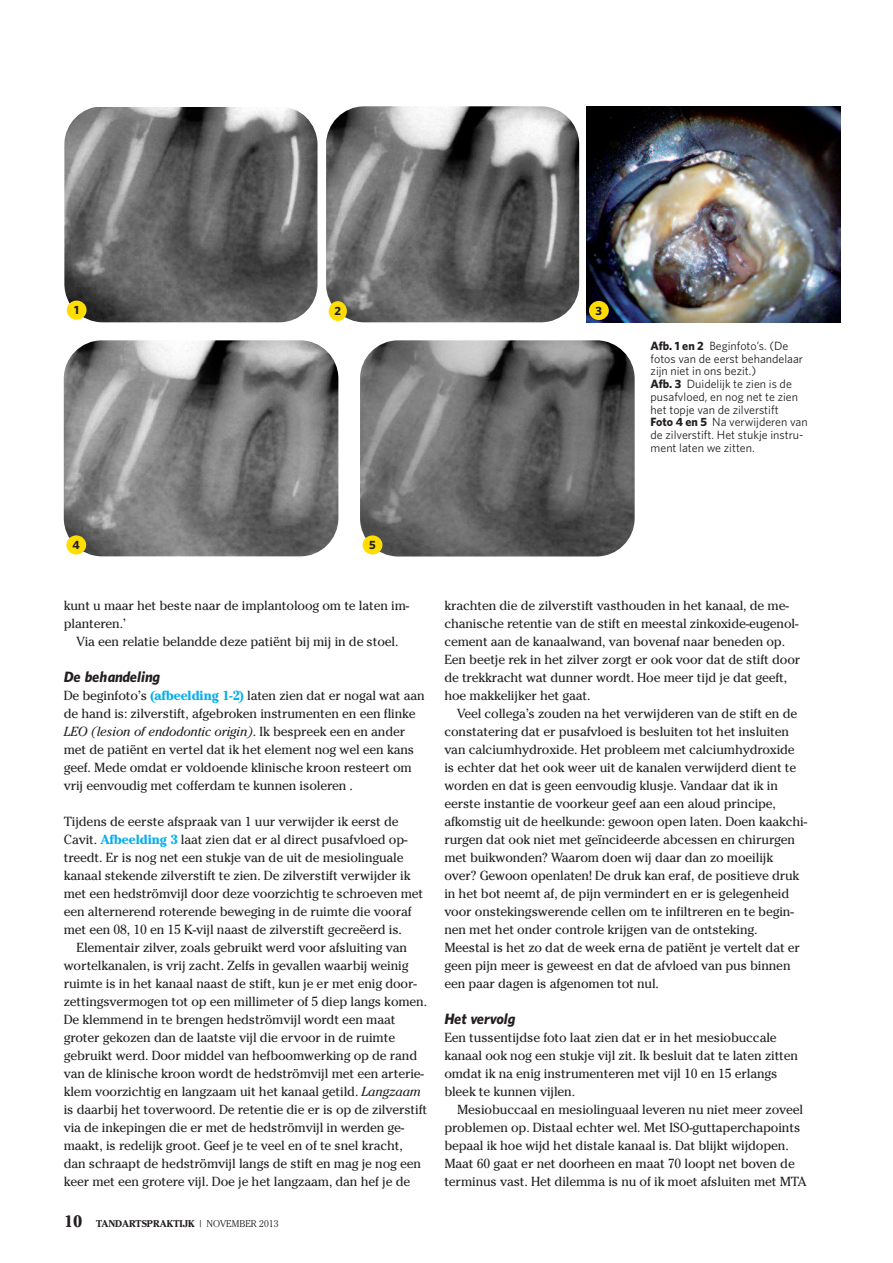
<style>
.page{position:relative;width:893px;height:1263px;background:#fff}
.page>*{position:absolute;margin:0;border:0;box-sizing:border-box;transform-origin:0 0}
.t1{font:italic 700 15px "Whitney";letter-spacing:-.01em;color:#231f20}
.t2{font:13.2px/18px "Cheltenham Std";letter-spacing:-.01em;color:#231f20}
.t3{font:12px/12.8px "Whitney";color:#231f20}
.t4{font:700 12px "Whitney";color:#231f20}
.t5{font:700 9.75px "Cheltenham Std";color:#231f20}
.s1{font-weight:700}
.s2{font-weight:700;color:#00aeef}
.s3{font-style:italic}
.s4{font-size:16.5px}
.s5{font-weight:300}
</style>
<div class="page">
<img style="left:64px;top:107px;width:253px;height:215px;border-radius:38px">
<img style="left:326px;top:106px;width:253px;height:216px;border-radius:38px">
<img style="left:587px;top:106px;width:253px;height:216px">
<img style="left:64px;top:340px;width:274px;height:216px;border-radius:38px">
<div style="left:589px;top:301px;width:20px;height:19px;background:#ffdd01;border-radius:50%"></div>
<div style="left:66px;top:535px;width:20px;height:19px;background:#ffdd01;border-radius:50%"></div>
<img style="left:360px;top:340px;width:275px;height:216px;border-radius:38px">
<div style="left:363px;top:535px;width:19px;height:19px;background:#ffdd01;border-radius:50%"></div>
<div style="left:329px;top:301px;width:18px;height:20px;background:#ffdd01;border-radius:50%"></div>
<div style="left:67px;top:301px;width:20px;height:19px;background:#ffdd01;border-radius:50%"></div>
<p class="t4" style="left:74px;top:306px;width:6px">1</p>
<p class="t4" style="left:334px;top:307px;width:8px">2</p>
<p class="t4" style="left:596px;top:306px;width:8px">3</p>
<p class="t3" style="left:651px;top:340px;width:159px"><span class="s1">Afb. 1 en 2</span> Beginfoto’s. (De fotos van de eerst behandelaar zijn niet in ons bezit.)<br><span class="s1">Afb. 3</span> Duidelijk te zien is de pusafvloed, en nog net te zien het topje van de zilverstift<br><span class="s1">Foto 4 en 5</span> Na verwijderen van de zilverstift. Het stukje instru&shy;ment laten we zitten.</p>
<p class="t4" style="left:73px;top:541px;width:9px">4</p>
<p class="t4" style="left:369px;top:541px;width:8px">5</p>
<p class="t2" style="left:64px;top:597px;width:347px">kunt u maar het beste naar de implantoloog om te laten im&shy;planteren.’</p>
<p class="t2" style="left:77px;top:633px;width:323px">Via een relatie belandde deze patiënt bij mij in de stoel.</p>
<p class="t1" style="left:64px;top:672px;width:98px">De behandeling</p>
<p class="t2" style="left:64px;top:687px;width:362px">De beginfoto’s <span class="s2">(afbeelding 1-2)</span> laten zien dat er nogal wat aan de hand is: zilverstift, afgebroken instrumenten en een flinke <span class="s3">LEO (lesion of endodontic origin)</span>. Ik bespreek een en ander met de patiënt en vertel dat ik het element nog wel een kans geef. Mede omdat er voldoende klinische kroon resteert om vrij eenvoudig met cofferdam te kunnen isoleren .</p>
<p class="t2" style="left:64px;top:813px;width:361px">Tijdens de eerste afspraak van 1 uur verwijder ik eerst de Cavit. <span class="s2">Afbeelding 3</span> laat zien dat er al direct pusafvloed op&shy;treedt. Er is nog net een stukje van de uit de mesiolinguale kanaal stekende zilverstift te zien. De zilverstift verwijder ik met een hedströmvijl door deze voorzichtig te schroeven met een alternerend roterende beweging in de ruimte die vooraf met een 08, 10 en 15 K-vijl naast de zilverstift gecreëerd is.</p>
<p class="t2" style="left:64px;top:939px;width:365px;text-indent:13px">Elementair zilver, zoals gebruikt werd voor afsluiting van wortelkanalen, is vrij zacht. Zelfs in gevallen waarbij weinig ruimte is in het kanaal naast de stift, kun je er met enig door&shy;zettingsvermogen tot op een millimeter of 5 diep langs komen.<br>De klemmend in te brengen hedströmvijl wordt een maat groter gekozen dan de laatste vijl die ervoor in de ruimte gebruikt werd. Door middel van hefboomwerking op de rand van de klinische kroon wordt de hedströmvijl met een arterie&shy;klem voorzichtig en langzaam uit het kanaal getild. <span class="s3">Langzaam </span>is daarbij het toverwoord. De retentie die er is op de zilverstift via de inkepingen die er met de hedströmvijl in werden ge&shy;maakt, is redelijk groot. Geef je te veel en of te snel kracht, dan schraapt de hedströmvijl langs de stift en mag je nog een keer met een grotere vijl. Doe je het langzaam, dan hef je de</p>
<p class="t5" style="left:64px;top:1220px;width:216px"><span class="s4">10</span> TANDARTSPRAKTIJK <span class="s5">| NOVEMBER 2013</span></p>
<p class="t2" style="left:444px;top:597px;width:357px">krachten die de zilverstift vasthouden in het kanaal, de me&shy;chanische retentie van de stift en meestal zinkoxide-eugenol&shy;cement aan de kanaalwand, van bovenaf naar beneden op.<br>Een beetje rek in het zilver zorgt er ook voor dat de stift door de trekkracht wat dunner wordt. Hoe meer tijd je dat geeft, hoe makkelijker het gaat.</p>
<p class="t2" style="left:444px;top:705px;width:364px;text-indent:13px">Veel collega’s zouden na het verwijderen van de stift en de constatering dat er pusafvloed is besluiten tot het insluiten van calciumhydroxide. Het probleem met calciumhydroxide is echter dat het ook weer uit de kanalen verwijderd dient te worden en dat is geen eenvoudig klusje. Vandaar dat ik in eerste instantie de voorkeur geef aan een aloud principe, afkomstig uit de heelkunde: gewoon open laten. Doen kaakchi&shy;rurgen dat ook niet met geïncideerde abcessen en chirurgen met buikwonden? Waarom doen wij daar dan zo moeilijk over? Gewoon openlaten! De druk kan eraf, de positieve druk in het bot neemt af, de pijn vermindert en er is gelegenheid voor onstekingswerende cellen om te infiltreren en te begin&shy;nen met het onder controle krijgen van de ontsteking.<br>Meestal is het zo dat de week erna de patiënt je vertelt dat er geen pijn meer is geweest en dat de afvloed van pus binnen een paar dagen is afgenomen tot nul.</p>
<p class="t1" style="left:444px;top:1014px;width:73px">Het vervolg</p>
<p class="t2" style="left:444px;top:1029px;width:355px">Een tussentijdse foto laat zien dat er in het mesiobuccale kanaal ook nog een stukje vijl zit. Ik besluit dat te laten zitten omdat ik na enig instrumenteren met vijl 10 en 15 erlangs bleek te kunnen vijlen.</p>
<p class="t2" style="left:444px;top:1101px;width:364px;text-indent:13px">Mesiobuccaal en mesiolinguaal leveren nu niet meer zoveel problemen op. Distaal echter wel. Met ISO-guttaperchapoints bepaal ik hoe wijd het distale kanaal is. Dat blijkt wijdopen.<br>Maat 60 gaat er net doorheen en maat 70 loopt net boven de terminus vast. Het dilemma is nu of ik moet afsluiten met MTA</p>
</div>
